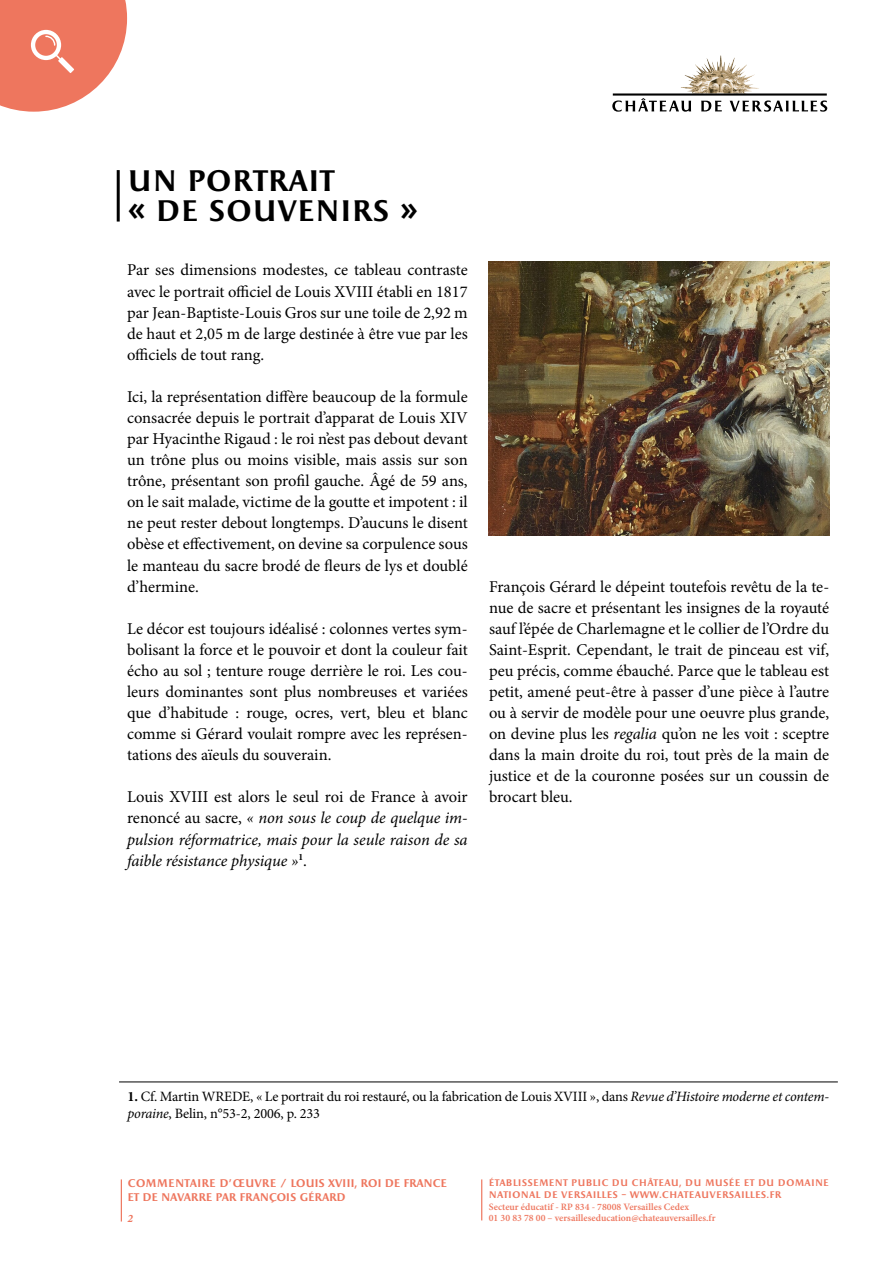
<style>
.page{position:relative;width:893px;height:1263px;background:#fff}
.page>*{position:absolute;margin:0;border:0;box-sizing:border-box;transform-origin:0 0}
.t1{font:700 30px/30px "Apollon";color:#000}
.t2{font:16.5px/21px "Minion Pro";color:#000;text-align:justify}
.t3{font:italic 16.5px/21px "Minion Pro";letter-spacing:-.01em;color:#000;text-align:justify}
.t4{font:14.25px/17.1px "Minion Pro";letter-spacing:-.01em;color:#000}
.t5{font:700 11.25px/13.5px "Apollon";letter-spacing:-.03em;color:#ee765e}
.t6{font:italic 700 11.25px "Minion Pro";color:#ee765e}
.t7{font:600 9.75px/11.7px "Minion Pro";color:#ee765e}
.t8{font:700 9.6px/11.7px "Apollon";letter-spacing:.015em;color:#ee765e}
.s1{font-style:normal}
.s2{font-style:italic}
.s3{font-weight:700}
</style>
<div class="page">
<img style="left:681px;top:55px;width:78px;height:38px">
<svg style="left:612px;top:93px;width:215px;height:19px"></svg>
<hr style="left:121px;top:1179px;width:1px;height:42px;background:#ee765e">
<hr style="left:481px;top:1179px;width:1px;height:41px;background:#ee765e">
<svg style="left:0;top:0;width:127px;height:112px"></svg>
<hr style="left:117px;top:170px;width:3px;height:52px;background:#000">
<hr style="left:119px;top:1081px;width:719px;height:1px;background:#000">
<img style="left:489px;top:262px;width:340px;height:274px">
<h1 class="t1" style="left:127px;top:168px;width:293px">UN PORTRAIT<br>« DE SOUVENIRS »</h1>
<p class="t2" style="left:127px;top:260px;width:342px">Par ses dimensions modestes, ce tableau contraste avec le portrait officiel de Louis XVIII établi en 1817 par Jean-Baptiste-Louis Gros sur une toile de 2,92 m de haut et 2,05 m de large destinée à être vue par les officiels de tout rang.</p>
<p class="t2" style="left:127px;top:386px;width:342px">Ici, la représentation diffère beaucoup de la formule consacrée depuis le portrait d’apparat de Louis XIV par Hyacinthe Rigaud : le roi n’est pas debout devant un trône plus ou moins visible, mais assis sur son trône, présentant son profil gauche. Âgé de 59 ans, on le sait malade, victime de la goutte et impotent : il ne peut rester debout longtemps. D’aucuns le disent obèse et effectivement, on devine sa corpulence sous le manteau du sacre brodé de fleurs de lys et doublé d’hermine.</p>
<p class="t2" style="left:127px;top:618px;width:342px">Le décor est toujours idéalisé : colonnes vertes sym&shy;bolisant la force et le pouvoir et dont la couleur fait écho au sol ; tenture rouge derrière le roi. Les cou&shy;leurs dominantes sont plus nombreuses et variées que d’habitude : rouge, ocres, vert, bleu et blanc comme si Gérard voulait rompre avec les représen&shy;tations des aïeuls du souverain.</p>
<p class="t3" style="left:127px;top:786px;width:342px"><span class="s1">Louis XVIII est alors le seul roi de France à avoir renoncé au sacre,</span> « non sous le coup de quelque im&shy;pulsion réformatrice, mais pour la seule raison de sa faible résistance physique »<sup>1</sup><span class="s1">.</span></p>
<p class="t2" style="left:489px;top:576px;width:342px">François Gérard le dépeint toutefois revêtu de la te&shy;nue de sacre et présentant les insignes de la royauté sauf l’épée de Charlemagne et le collier de l’Ordre du Saint-Esprit. Cependant, le trait de pinceau est vif, peu précis, comme ébauché. Parce que le tableau est petit, amené peut-être à passer d’une pièce à l’autre ou à servir de modèle pour une oeuvre plus grande, on devine plus les <span class="s2">regalia</span> qu’on ne les voit : sceptre dans la main droite du roi, tout près de la main de justice et de la couronne posées sur un coussin de brocart bleu.</p>
<p class="t4" style="left:128px;top:1088px;width:703px"><span class="s3">1.</span> Cf. Martin WREDE, « Le portrait du roi restauré, ou la fabrication de Louis XVIII », dans <span class="s2">Revue d’Histoire moderne et contem&shy;poraine</span>, Belin, n°53-2, 2006, p. 233</p>
<p class="t5" style="left:128px;top:1177px;width:321px">COMMENTAIRE D’ŒUVRE / LOUIS XVIII, ROI DE FRANCE<br>ET DE NAVARRE PAR FRANÇOIS GÉRARD</p>
<p class="t6" style="left:128px;top:1210px;width:7px">2</p>
<p class="t8" style="left:489px;top:1178px;width:342px">ÉTABLISSEMENT PUBLIC DU CHÂTEAU, DU MUSÉE ET DU DOMAINE<br>NATIONAL DE VERSAILLES – WWW.CHATEAUVERSAILLES.FR</p>
<p class="t7" style="left:489px;top:1200px;width:228px">Secteur éducatif - RP 834 - 78008 Versailles Cedex<br>01 30 83 78 00 – versailleseducation@chateauversailles.fr</p>
</div>
